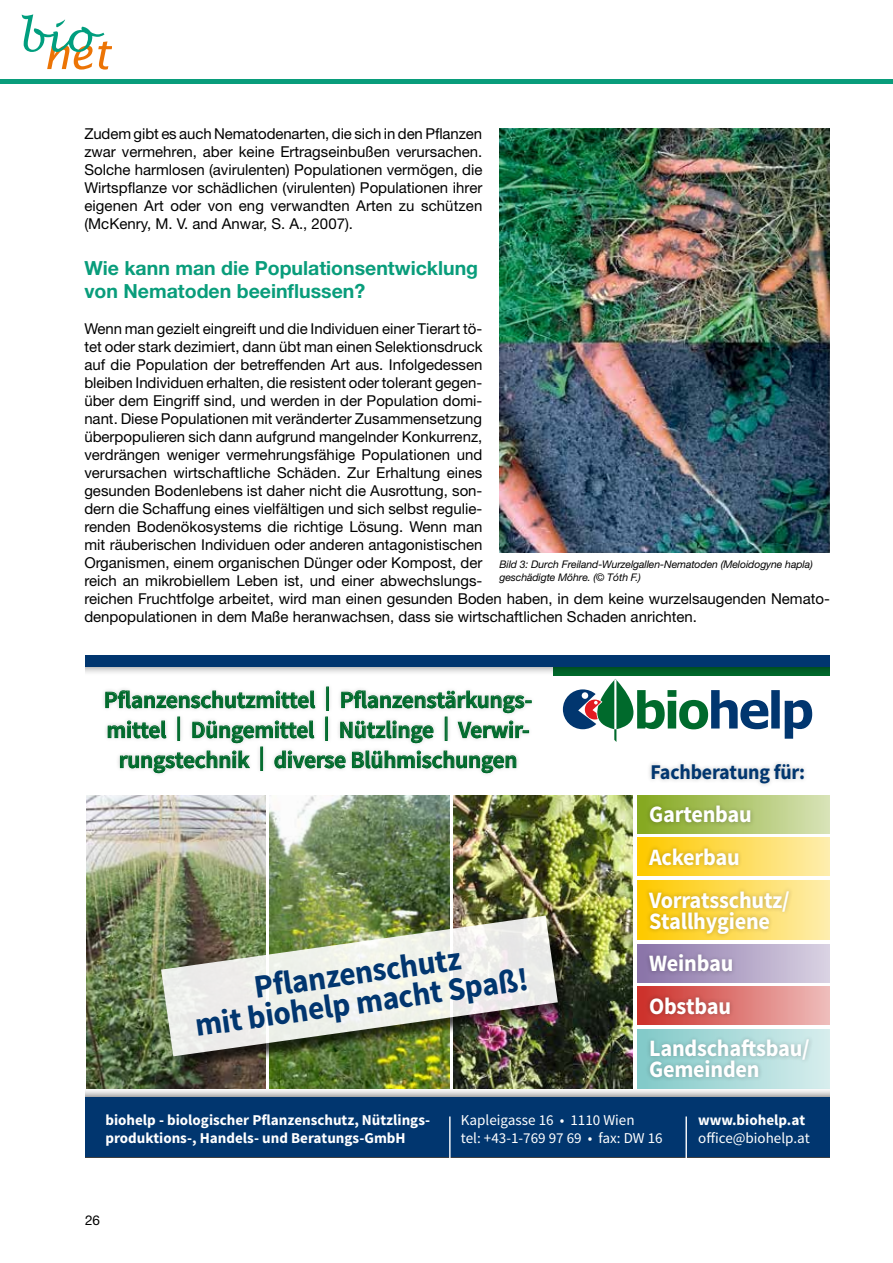
<style>
.page{position:relative;width:893px;height:1263px;background:#fff}
.page>*{position:absolute;margin:0;border:0;box-sizing:border-box;transform-origin:0 0}
.t1{font:700 33px/29.5px "Source Sans Pro";color:#01366f;text-align:center;scale:.95 1}
.t2{font:600 23.4px/30px "Source Sans Pro";letter-spacing:-.005em;color:#006a2c;text-align:center}
.t3{font:700 23.4px/42.6px "Source Sans Pro";letter-spacing:-.01em;color:#fff;scale:.95 1}
.t4{font:700 21px "Source Sans Pro";letter-spacing:-.01em;color:#01366f;scale:.95 1}
.t5{font:700 19.5px/23.4px "Helvetica Neue";color:#099d7b}
.t6{font:15px/18px "Helvetica Neue";color:#000;text-align:justify}
.t7{font:700 15px/17.5px "Source Sans Pro";color:#fff}
.t8{font:15px/17.5px "Source Sans Pro";color:#fff}
.t9{font:13.5px "Helvetica Neue";color:#000}
.t10{font:italic 10.5px/12.6px "Helvetica Neue";letter-spacing:-.01em;color:#000}
</style>
<div class="page">
<div style="left:0;top:79px;width:893px;height:5px;background:#099d7b"></div>
<svg style="left:22px;top:14px;width:90px;height:56px"></svg>
<div style="left:637px;top:795px;width:193px;height:38px;background:linear-gradient(to right,#83a71c,#d8e3b8)"></div>
<svg style="left:563px;top:679px;width:249px;height:63px"></svg>
<div style="left:86px;top:655px;width:744px;height:21px;background:#000;opacity:.5"></div>
<div style="left:86px;top:655px;width:744px;height:12px;background:#01366f"></div>
<div style="left:86px;top:1087px;width:744px;height:70px;background:#000;opacity:.75"></div>
<div style="left:86px;top:1097px;width:744px;height:60px;background:#01366f"></div>
<hr style="left:449px;top:1116px;width:2px;height:41px;background:#fff">
<hr style="left:685px;top:1116px;width:2px;height:41px;background:#fff">
<svg style="left:106px;top:690px;width:209px;height:18px"></svg>
<div style="left:327px;top:687px;width:2px;height:23px;border:1px solid #006a2c"></div>
<svg style="left:342px;top:690px;width:189px;height:23px"></svg>
<svg style="left:108px;top:721px;width:58px;height:17px"></svg>
<div style="left:178px;top:717px;width:2px;height:23px;border:1px solid #006a2c"></div>
<svg style="left:193px;top:721px;width:121px;height:22px"></svg>
<div style="left:326px;top:717px;width:2px;height:23px;border:1px solid #006a2c"></div>
<svg style="left:341px;top:721px;width:92px;height:22px"></svg>
<div style="left:445px;top:717px;width:2px;height:23px;border:1px solid #006a2c"></div>
<svg style="left:458px;top:721px;width:71px;height:17px"></svg>
<svg style="left:120px;top:751px;width:130px;height:22px"></svg>
<div style="left:261px;top:747px;width:2px;height:23px;border:1px solid #006a2c"></div>
<svg style="left:275px;top:751px;width:70px;height:17px"></svg>
<svg style="left:352px;top:751px;width:164px;height:22px"></svg>
<div style="left:645px;top:801px;width:110px;height:27px;background:#000;opacity:.25"></div>
<div style="left:637px;top:838px;width:193px;height:38px;background:linear-gradient(to right,#fec900,#feeeae)"></div>
<div style="left:645px;top:843px;width:98px;height:27px;background:#000;opacity:.25"></div>
<div style="left:637px;top:880px;width:193px;height:60px;background:linear-gradient(to right,#fec900,#feeeae)"></div>
<div style="left:645px;top:886px;width:149px;height:53px;background:#000;opacity:.25"></div>
<div style="left:637px;top:944px;width:193px;height:38px;background:linear-gradient(to right,#8872a7,#dad3e3)"></div>
<div style="left:645px;top:950px;width:92px;height:27px;background:#000;opacity:.25"></div>
<div style="left:637px;top:986px;width:193px;height:39px;background:linear-gradient(to right,#cc2e28,#efbebc)"></div>
<div style="left:645px;top:992px;width:90px;height:27px;background:#000;opacity:.25"></div>
<div style="left:637px;top:1029px;width:193px;height:60px;background:linear-gradient(to right,#80c9c8,#d7eeed)"></div>
<div style="left:645px;top:1034px;width:169px;height:49px;background:#000;opacity:.25"></div>
<div style="left:647px;top:759px;width:161px;height:29px;background:#000;opacity:.25"></div>
<img style="left:86px;top:795px;width:179px;height:294px">
<img style="left:453px;top:795px;width:180px;height:294px">
<img style="left:270px;top:795px;width:179px;height:294px">
<div style="left:162px;top:916px;width:411px;height:155px;background:#000;opacity:.75"></div>
<img style="left:161px;top:915px;width:397px;height:141px">
<img style="left:187px;top:932px;width:346px;height:115px">
<img style="left:499px;top:129px;width:331px;height:423px">
<p class="t6" style="left:84px;top:125px;width:400px">Zudem gibt es auch Nematodenarten, die sich in den Pflanzen zwar vermehren, aber keine Ertragseinbußen verursachen.<br>Solche harmlosen (avirulenten) Populationen vermögen, die Wirtspflanze vor schädlichen (virulenten) Populationen ihrer eigenen Art oder von eng verwandten Arten zu schützen (McKenry, M. V. and Anwar, S. A., 2007).</p>
<h3 class="t5" style="left:84px;top:256px;width:395px">Wie kann man die Populationsentwicklung von Nematoden beeinflussen?</h3>
<p class="t6" style="left:84px;top:320px;width:747px;text-align:left">Wenn man gezielt eingreift und die Individuen einer Tierart tö-<br>tet oder stark dezimiert, dann übt man einen Selektionsdruck<br>auf die Population der betreffenden Art aus. Infolgedessen<br>bleiben Individuen erhalten, die resistent oder tolerant gegen-<br>über dem Eingriff sind, und werden in der Population domi-<br>nant. Diese Populationen mit veränderter Zusammensetzung<br>überpopulieren sich dann aufgrund mangelnder Konkurrenz,<br>verdrängen weniger vermehrungsfähige Populationen und<br>verursachen wirtschaftliche Schäden. Zur Erhaltung eines<br>gesunden Bodenlebens ist daher nicht die Ausrottung, son-<br>dern die Schaffung eines vielfältigen und sich selbst regulie-<br>renden Bodenökosystems die richtige Lösung. Wenn man<br>mit räuberischen Individuen oder anderen antagonistischen<br>Organismen, einem organischen Dünger oder Kompost, der<br>reich an mikrobiellem Leben ist, und einer abwechslungs-<br>reichen Fruchtfolge arbeitet, wird man einen gesunden Boden haben, in dem keine wurzelsaugenden Nemato&shy;denpopulationen in dem Maße heranwachsen, dass sie wirtschaftlichen Schaden anrichten.</p>
<p class="t10" style="left:499px;top:558px;width:315px">Bild 3: Durch Freiland-Wurzelgallen-Nematoden (Meloidogyne hapla) geschädigte Möhre. (© Tóth F.)</p>
<h2 class="t2" style="left:104px;top:685px;width:430px">Pflanzenschutzmittel | Pflanzenstärkungs&shy;mittel | Düngemittel | Nützlinge | Verwir&shy;rungstechnik | diverse Blühmischungen</h2>
<h1 class="t1" style="left:189px;top:983px;width:355px;rotate:-8deg">Pflanzenschutz<br>mit biohelp macht Spaß!</h1>
<h3 class="t4" style="left:650px;top:759px;width:164px">Fachberatung für:</h3>
<h2 class="t3" style="left:649px;top:794px;width:150px">Gartenbau<br>Ackerbau<br>Vorratsschutz/</h2>
<h2 class="t3" style="left:649px;top:900px;width:171px">Stallhygiene<br>Weinbau<br>Obstbau<br>Landschaftsbau/</h2>
<h2 class="t3" style="left:649px;top:1049px;width:118px">Gemeinden</h2>
<p class="t7" style="left:105px;top:1112px;width:326px">biohelp - biologischer Pflanzenschutz, Nützlings&shy;produktions-, Handels- und Beratungs-GmbH</p>
<p class="t8" style="left:461px;top:1111px;width:203px">Kapleigasse 16 • 1110 Wien<br>tel: +43-1-769 97 69 • fax: DW 16</p>
<p class="t7" style="left:698px;top:1112px;width:108px">www.biohelp.at</p>
<p class="t8" style="left:698px;top:1129px;width:113px">office@biohelp.at</p>
<p class="t9" style="left:85px;top:1212px;width:17px">26</p>
</div>
